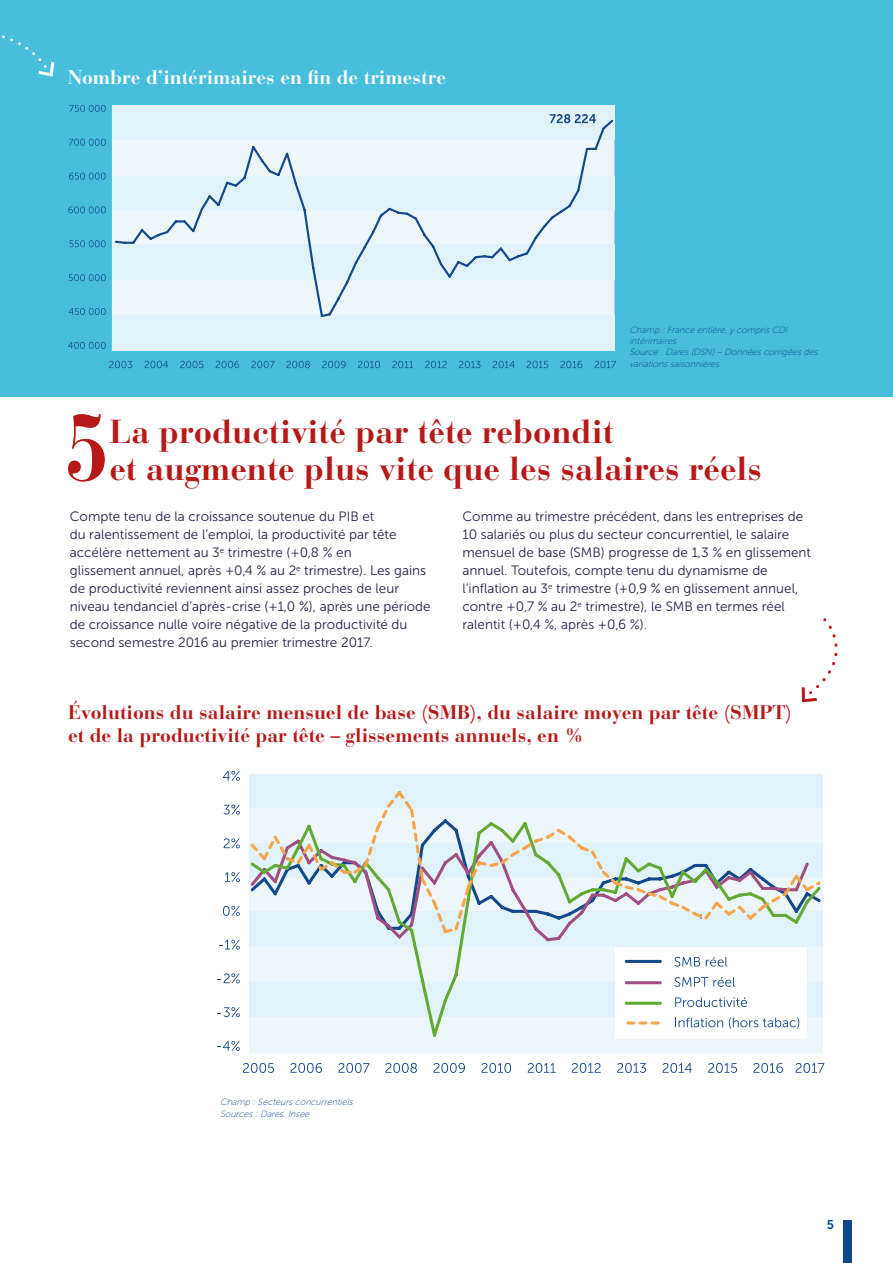
<style>
.page{position:relative;width:893px;height:1263px;background:#fff}
.page>*{position:absolute;margin:0;border:0;box-sizing:border-box;transform-origin:0 0}
.t1{font:700 condensed 94.05px "Bauer Bodoni";color:#b61918}
.t2{font:700 33px/37.5px "Bauer Bodoni";color:#b61918}
.t3{font:700 19.5px/23.4px "Bauer Bodoni";color:#b61918}
.t4{font:700 19.5px "Bauer Bodoni";color:#fff}
.t5{font:13.5px/18px "Museo Sans 300";color:#25204b}
.t6{font:12.75px "Museo Sans 700";color:#0d468e}
.t7{font:italic 9px/12.6px "Museo Sans 100";color:#0d468e}
</style>
<div class="page">
<div style="left:843px;top:1220px;width:9px;height:43px;background:#0d468e"></div>
<div style="left:0;top:0;width:893px;height:396px;background:#46bedc"></div>
<svg style="left:2px;top:35px;width:53px;height:42px"></svg>
<svg style="left:801px;top:618px;width:37px;height:85px"></svg>
<div style="left:112px;top:105px;width:502px;height:35px;background:#e0f2fa"></div>
<div style="left:112px;top:315px;width:502px;height:36px;background:#e0f2fa"></div>
<div style="left:113px;top:118px;width:502px;height:201px;background:#e7f2fa"></div>
<svg style="left:550px;top:114px;width:46px;height:9px"></svg>
<svg style="left:109px;top:361px;width:23px;height:7px"></svg>
<svg style="left:145px;top:361px;width:23px;height:7px"></svg>
<svg style="left:180px;top:361px;width:23px;height:7px"></svg>
<svg style="left:216px;top:361px;width:23px;height:7px"></svg>
<svg style="left:251px;top:361px;width:23px;height:7px"></svg>
<svg style="left:286px;top:361px;width:24px;height:7px"></svg>
<svg style="left:322px;top:361px;width:24px;height:7px"></svg>
<svg style="left:358px;top:361px;width:22px;height:7px"></svg>
<svg style="left:392px;top:361px;width:21px;height:7px"></svg>
<svg style="left:425px;top:361px;width:22px;height:7px"></svg>
<svg style="left:459px;top:361px;width:21px;height:7px"></svg>
<svg style="left:493px;top:361px;width:22px;height:7px"></svg>
<svg style="left:527px;top:361px;width:21px;height:7px"></svg>
<svg style="left:560px;top:361px;width:22px;height:7px"></svg>
<svg style="left:595px;top:361px;width:21px;height:7px"></svg>
<svg style="left:69px;top:105px;width:37px;height:7px"></svg>
<svg style="left:69px;top:139px;width:37px;height:7px"></svg>
<svg style="left:69px;top:173px;width:37px;height:7px"></svg>
<svg style="left:68px;top:206px;width:38px;height:7px"></svg>
<svg style="left:69px;top:240px;width:37px;height:7px"></svg>
<svg style="left:69px;top:274px;width:37px;height:7px"></svg>
<svg style="left:69px;top:308px;width:37px;height:7px"></svg>
<svg style="left:68px;top:342px;width:38px;height:7px"></svg>
<div style="left:249px;top:808px;width:574px;height:245px;background:#edf7fb"></div>
<div style="left:249px;top:774px;width:574px;height:34px;background:#e0f2fa"></div>
<svg style="left:251px;top:933px;width:570px;height:104px;fill:#edf7fb"></svg>
<svg style="left:251px;top:791px;width:570px;height:142px;background:#dae6e9"></svg>
<hr style="left:625px;top:960px;width:37px;height:3px;background:#13488b;border-radius:2px">
<svg style="left:243px;top:1063px;width:31px;height:10px"></svg>
<svg style="left:290px;top:1063px;width:32px;height:10px"></svg>
<svg style="left:338px;top:1063px;width:31px;height:10px"></svg>
<svg style="left:385px;top:1063px;width:32px;height:10px"></svg>
<svg style="left:433px;top:1063px;width:32px;height:10px"></svg>
<svg style="left:481px;top:1063px;width:30px;height:10px"></svg>
<svg style="left:528px;top:1063px;width:28px;height:10px"></svg>
<svg style="left:572px;top:1063px;width:29px;height:10px"></svg>
<svg style="left:617px;top:1063px;width:29px;height:10px"></svg>
<svg style="left:662px;top:1063px;width:30px;height:10px"></svg>
<svg style="left:708px;top:1063px;width:29px;height:10px"></svg>
<svg style="left:753px;top:1063px;width:30px;height:10px"></svg>
<svg style="left:795px;top:1063px;width:29px;height:10px"></svg>
<svg style="left:223px;top:771px;width:17px;height:10px"></svg>
<svg style="left:223px;top:805px;width:17px;height:10px"></svg>
<svg style="left:224px;top:838px;width:16px;height:10px"></svg>
<svg style="left:225px;top:872px;width:15px;height:10px"></svg>
<svg style="left:223px;top:906px;width:17px;height:10px"></svg>
<svg style="left:219px;top:940px;width:21px;height:10px"></svg>
<svg style="left:217px;top:973px;width:23px;height:10px"></svg>
<svg style="left:217px;top:1007px;width:23px;height:10px"></svg>
<svg style="left:217px;top:1041px;width:23px;height:10px"></svg>
<svg style="left:674px;top:957px;width:26px;height:9px"></svg>
<svg style="left:706px;top:957px;width:21px;height:9px"></svg>
<svg style="left:249px;top:977px;width:574px;height:51px"></svg>
<p class="t4" style="left:68px;top:66px;width:380px">Nombre d’intérimaires en fin de trimestre</p>
<p class="t7" style="left:629px;top:324px;width:162px">Champ :France entière,y comprisCDI</p>
<p class="t7" style="left:629px;top:335px;width:51px">intérimaires</p>
<p class="t7" style="left:629px;top:345px;width:192px">Source :Dares(DSN)– Donnéescorrigéesdes variationssaisonnières</p>
<p class="t1" style="left:64px;top:393px;width:47px">5</p>
<p class="t2" style="left:109px;top:413px;width:654px">La productivité par tête rebondit<br>et augmente plus vite que les salaires réels</p>
<p class="t5" style="left:70px;top:507px;width:306px">Compte tenu de la croissance soutenue du PIB et</p>
<p class="t5" style="left:70px;top:525px;width:328px">du ralentissement de l’emploi, la productivité par tête</p>
<p class="t5" style="left:70px;top:543px;width:283px">accélère nettement au 3<sup>e</sup> trimestre (+0,8 % en</p>
<p class="t5" style="left:70px;top:561px;width:362px">glissement annuel, après +0,4 % au 2<sup>e</sup> trimestre). Les gains de productivité reviennent ainsi assez proches de leur niveau tendanciel d’après-crise (+1,0 %), après une période de croissance nulle voire négative de la productivité du second semestre 2016 au premier trimestre 2017.</p>
<p class="t5" style="left:462px;top:507px;width:350px">Comme au trimestre précédent, dans les entreprises de 10 salariés ou plus du secteur concurrentiel, le salaire mensuel de base (SMB) progresse de 1,3 % en glissement annuel. Toutefois, compte tenu du dynamisme de</p>
<p class="t5" style="left:462px;top:579px;width:337px">l’inflation au 3<sup>e</sup> trimestre (+0,9 % en glissement annuel, contre +0,7 % au 2<sup>e</sup> trimestre), le SMB en termes réel</p>
<p class="t5" style="left:462px;top:615px;width:186px">ralentit (+0,4 %, après +0,6 %).</p>
<p class="t3" style="left:68px;top:700px;width:725px">Évolutions du salaire mensuel de base (SMB), du salaire moyen par tête (SMPT) et de la productivité par tête – glissements annuels, en %</p>
<p class="t7" style="left:220px;top:1095px;width:137px">Champ :Secteursconcurrentiels</p>
<p class="t7" style="left:220px;top:1108px;width:93px">Sources:Dares,Insee</p>
<p class="t6" style="left:827px;top:1217px;width:9px">5</p>
</div>
